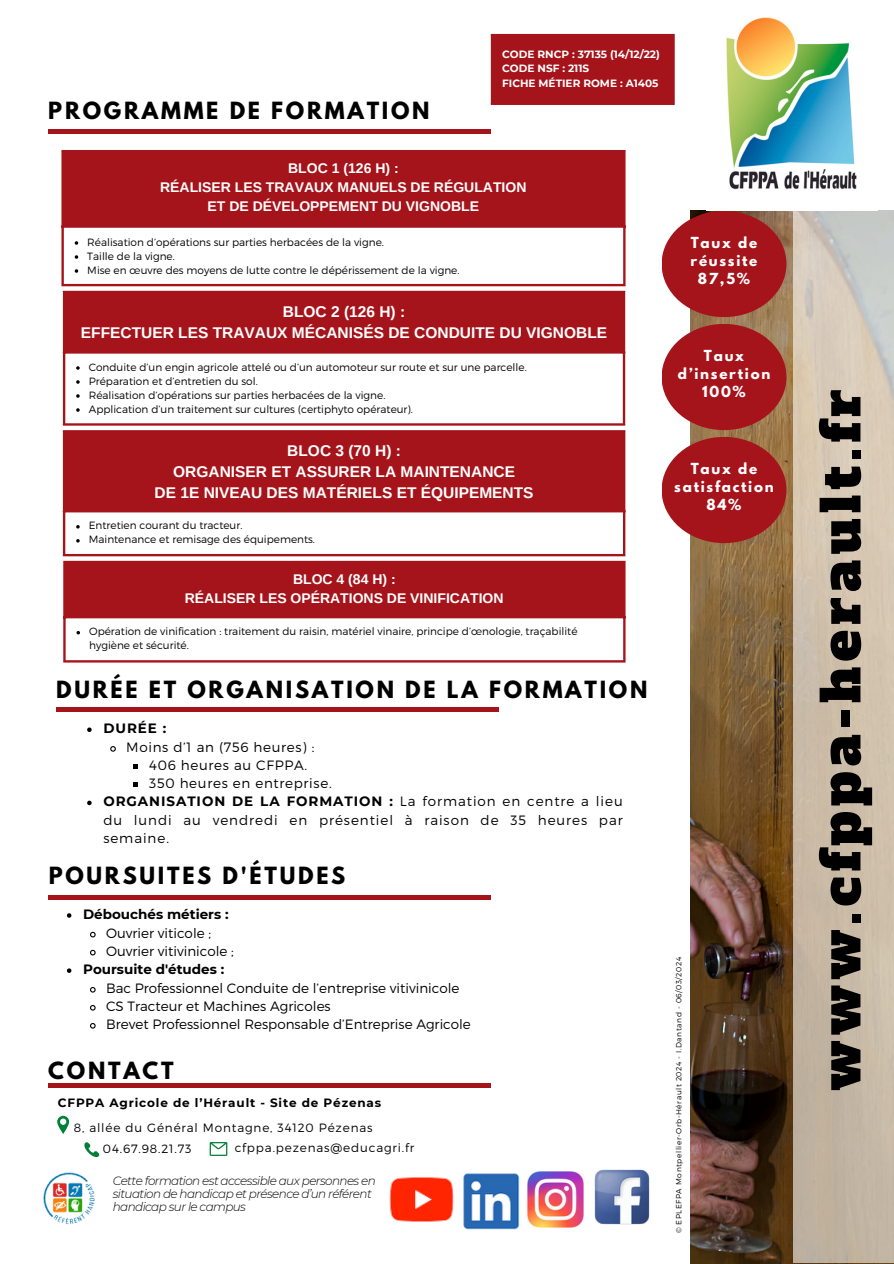
<style>
.page{position:relative;width:894px;height:1264px;background:#fff}
.page>*{position:absolute;margin:0;border:0;box-sizing:border-box;transform-origin:0 0}
.t1{font:52.5px "Alfa Slab One";letter-spacing:.1em;color:#000}
.t2{font:700 21px "League Spartan";letter-spacing:.13em;color:#000}
.t3{font:700 15.45px "Arimo";color:#fff}
.t4{font:700 13.95px "Arimo";color:#fff}
.t5{font:300 13.5px/18.6px "Montserrat";color:#000;text-align:justify}
.t6{font:300 13.5px "Montserrat";letter-spacing:.05em;color:#000}
.t7{font:700 13.5px/18px "League Spartan";letter-spacing:.13em;color:#fff;text-align:center}
.t8{font:700 13.5px "Montserrat";color:#000}
.t9{font:italic 300 12px/13px "Montserrat";letter-spacing:-.05em;color:#000}
.t10{font:300 12px "Montserrat";letter-spacing:.07em;color:#000}
.t11{font:700 12px "Montserrat";letter-spacing:.07em;color:#000}
.t12{font:300 10.5px/14px "Montserrat";color:#000}
.t13{font:700 10.5px "Montserrat";color:#fff}
.t14{font:300 7.5px "Montserrat";letter-spacing:.07em;color:#000}
.s1{font-weight:700}
</style>
<div class="page">
<div style="left:48px;top:1082px;width:442px;height:5px;background:#a6141b"></div>
<img style="left:690px;top:210px;width:103px;height:1053px">
<svg style="left:793px;top:210px;width:100px;height:1053px;background:#ccbfad"></svg>
<img style="left:726px;top:17px;width:131px;height:173px">
<div style="left:491px;top:35px;width:182px;height:69px;background:#a6141b"></div>
<hr style="left:490px;top:36px;width:3px;height:67px;background:#a6141b">
<hr style="left:672px;top:36px;width:2px;height:67px;background:#a6141b">
<hr style="left:490px;top:34px;width:184px;height:2px;background:#a6141b">
<hr style="left:490px;top:103px;width:184px;height:2px;background:#a6141b">
<div style="left:661px;top:211px;width:125px;height:106px;background:#a6141b;border-radius:50%"></div>
<div style="left:661px;top:324px;width:125px;height:106px;background:#a6141b;border-radius:50%"></div>
<div style="left:661px;top:437px;width:125px;height:106px;background:#a6141b;border-radius:50%"></div>
<img style="left:594px;top:1169px;width:56px;height:56px">
<img style="left:527px;top:1171px;width:56px;height:56px">
<img style="left:463px;top:1173px;width:57px;height:57px">
<img style="left:389px;top:1177px;width:65px;height:45px">
<hr style="left:48px;top:895px;width:442px;height:4px;background:#a6141b">
<img style="left:43px;top:1172px;width:52px;height:53px">
<svg style="left:67px;top:913px;width:4px;height:4px"></svg>
<svg style="left:90px;top:931px;width:6px;height:7px"></svg>
<svg style="left:90px;top:949px;width:6px;height:7px"></svg>
<svg style="left:67px;top:968px;width:4px;height:4px"></svg>
<svg style="left:90px;top:987px;width:6px;height:6px"></svg>
<svg style="left:90px;top:1005px;width:6px;height:6px"></svg>
<svg style="left:90px;top:1023px;width:6px;height:6px"></svg>
<div style="left:48px;top:129px;width:442px;height:5px;background:#a6141b"></div>
<div style="left:62px;top:151px;width:562px;height:76px;background:#a6141b"></div>
<svg style="left:75px;top:241px;width:3px;height:4px"></svg>
<svg style="left:75px;top:255px;width:3px;height:4px"></svg>
<svg style="left:75px;top:269px;width:3px;height:4px"></svg>
<hr style="left:61px;top:152px;width:3px;height:132px;background:#a6141b">
<hr style="left:623px;top:152px;width:2px;height:132px;background:#a6141b">
<hr style="left:61px;top:150px;width:564px;height:2px;background:#a6141b">
<hr style="left:61px;top:225px;width:564px;height:3px;background:#a6141b">
<hr style="left:61px;top:284px;width:564px;height:2px;background:#a6141b">
<div style="left:64px;top:292px;width:560px;height:61px;background:#a6141b"></div>
<svg style="left:76px;top:366px;width:4px;height:4px"></svg>
<svg style="left:76px;top:380px;width:4px;height:4px"></svg>
<svg style="left:76px;top:394px;width:4px;height:4px"></svg>
<svg style="left:76px;top:408px;width:4px;height:4px"></svg>
<hr style="left:63px;top:293px;width:2px;height:130px;background:#a6141b">
<hr style="left:622px;top:293px;width:3px;height:130px;background:#a6141b">
<hr style="left:63px;top:291px;width:562px;height:2px;background:#a6141b">
<hr style="left:63px;top:423px;width:562px;height:2px;background:#a6141b">
<div style="left:64px;top:431px;width:560px;height:80px;background:#a6141b"></div>
<svg style="left:76px;top:525px;width:4px;height:3px"></svg>
<svg style="left:76px;top:539px;width:4px;height:3px"></svg>
<hr style="left:63px;top:432px;width:2px;height:122px;background:#a6141b">
<hr style="left:622px;top:432px;width:3px;height:122px;background:#a6141b">
<hr style="left:63px;top:430px;width:562px;height:2px;background:#a6141b">
<hr style="left:63px;top:510px;width:562px;height:2px;background:#a6141b">
<hr style="left:63px;top:554px;width:562px;height:2px;background:#a6141b">
<div style="left:64px;top:561px;width:560px;height:56px;background:#a6141b"></div>
<svg style="left:76px;top:631px;width:4px;height:3px"></svg>
<hr style="left:63px;top:563px;width:3px;height:97px;background:#a6141b">
<hr style="left:623px;top:563px;width:2px;height:97px;background:#a6141b">
<hr style="left:63px;top:561px;width:562px;height:2px;background:#a6141b">
<hr style="left:63px;top:616px;width:562px;height:2px;background:#a6141b">
<hr style="left:63px;top:660px;width:562px;height:2px;background:#a6141b">
<hr style="left:56px;top:707px;width:442px;height:4px;background:#a6141b">
<svg style="left:87px;top:727px;width:5px;height:5px"></svg>
<svg style="left:110px;top:746px;width:6px;height:6px"></svg>
<svg style="left:133px;top:764px;width:5px;height:5px"></svg>
<svg style="left:133px;top:782px;width:5px;height:5px"></svg>
<svg style="left:87px;top:800px;width:5px;height:5px"></svg>
<svg style="left:84px;top:1142px;width:15px;height:16px"></svg>
<svg style="left:209px;top:1142px;width:18px;height:13px"></svg>
<svg style="left:57px;top:1115px;width:12px;height:18px"></svg>
<p class="t2" style="left:48px;top:100px;width:382px">PROGRAMME DE FORMATION</p>
<p class="t13" style="left:502px;top:47px;width:159px">CODE RNCP : 37135 (14/12/22)</p>
<p class="t13" style="left:502px;top:62px;width:88px">CODE NSF : 211S</p>
<h2 class="t13" style="left:502px;top:77px;width:158px">FICHE MÉTIER ROME : A1405</h2>
<p class="t4" style="left:288px;top:160px;width:112px">BLOC 1 (126 H) :</p>
<p class="t4" style="left:160px;top:179px;width:367px">RÉALISER LES TRAVAUX MANUELS DE RÉGULATION</p>
<h3 class="t4" style="left:207px;top:199px;width:273px">ET DE DÉVELOPPEMENT DU VIGNOBLE</h3>
<p class="t12" style="left:87px;top:234px;width:298px">Réalisation d’opérations sur parties herbacées de la vigne.</p>
<p class="t12" style="left:87px;top:248px;width:89px">Taille de la vigne.</p>
<p class="t12" style="left:87px;top:262px;width:373px">Mise en œuvre des moyens de lutte contre le dépérissement de la vigne.</p>
<h2 class="t3" style="left:283px;top:303px;width:124px">BLOC 2 (126 H) :</h2>
<p class="t3" style="left:81px;top:324px;width:527px">EFFECTUER LES TRAVAUX MÉCANISÉS DE CONDUITE DU VIGNOBLE</p>
<p class="t12" style="left:89px;top:359px;width:439px">Conduite d’un engin agricole attelé ou d’un automoteur sur route et sur une parcelle.</p>
<p class="t12" style="left:89px;top:373px;width:170px">Préparation et d’entretien du sol.</p>
<p class="t12" style="left:89px;top:387px;width:298px">Réalisation d’opérations sur parties herbacées de la vigne.</p>
<p class="t12" style="left:89px;top:401px;width:325px">Application d’un traitement sur cultures (certiphyto opérateur).</p>
<h2 class="t3" style="left:287px;top:441px;width:115px">BLOC 3 (70 H) :</h2>
<p class="t3" style="left:173px;top:462px;width:343px">ORGANISER ET ASSURER LA MAINTENANCE</p>
<p class="t3" style="left:155px;top:483px;width:380px">DE 1E NIVEAU DES MATÉRIELS ET ÉQUIPEMENTS</p>
<p class="t12" style="left:89px;top:518px;width:155px">Entretien courant du tracteur.</p>
<p class="t12" style="left:89px;top:532px;width:228px">Maintenance et remisage des équipements.</p>
<p class="t4" style="left:293px;top:571px;width:104px">BLOC 4 (84 H) :</p>
<p class="t4" style="left:185px;top:590px;width:320px">RÉALISER LES OPÉRATIONS DE VINIFICATION</p>
<p class="t12" style="left:89px;top:624px;width:490px">Opération de vinification : traitement du raisin, matériel vinaire, principe d’œnologie, traçabilité hygiène et sécurité.</p>
<h2 class="t2" style="left:56px;top:678px;width:592px">DURÉE ET ORGANISATION DE LA FORMATION</h2>
<p class="t8" style="left:103px;top:720px;width:64px">DURÉE :</p>
<p class="t6" style="left:126px;top:738px;width:189px">Moins d’1 an (756 heures) :</p>
<p class="t6" style="left:149px;top:756px;width:159px">406 heures au CFPPA.</p>
<p class="t6" style="left:149px;top:774px;width:184px">350 heures en entreprise.</p>
<p class="t5" style="left:103px;top:791px;width:521px"><span class="s1">ORGANISATION DE LA FORMATION :</span> La formation en centre a lieu du lundi au vendredi en présentiel à raison de 35 heures par semaine.</p>
<p class="t2" style="left:49px;top:865px;width:298px">POURSUITES D'ÉTUDES</p>
<p class="t8" style="left:83px;top:905px;width:147px">Débouchés métiers :</p>
<p class="t5" style="left:106px;top:923px;width:106px">Ouvrier viticole ;</p>
<p class="t5" style="left:106px;top:941px;width:129px">Ouvrier vitivinicole ;</p>
<p class="t8" style="left:83px;top:960px;width:143px">Poursuite d'études :</p>
<h3 class="t5" style="left:106px;top:978px;width:355px">Bac Professionnel Conduite de l’entreprise vitivinicole</h3>
<p class="t5" style="left:106px;top:996px;width:226px">CS Tracteur et Machines Agricoles</p>
<p class="t5" style="left:106px;top:1014px;width:366px">Brevet Professionnel Responsable d’Entreprise Agricole</p>
<h3 class="t2" style="left:48px;top:1059px;width:127px">CONTACT</h3>
<p class="t11" style="left:58px;top:1095px;width:325px">CFPPA Agricole de l’Hérault - Site de Pézenas</p>
<p class="t10" style="left:234px;top:1140px;width:181px">cfppa.pezenas@educagri.fr</p>
<p class="t10" style="left:74px;top:1120px;width:300px">8, allée du Général Montagne, 34120 Pézenas</p>
<p class="t10" style="left:103px;top:1140px;width:90px">04.67.98.21.73</p>
<p class="t9" style="left:113px;top:1174px;width:264px">Cette formation est accessible aux personnes en situation de handicap et présence d’un référent handicap sur le campus</p>
<p class="t7" style="left:690px;top:235px;width:68px">Taux de réussite<br>87,5%</p>
<p class="t7" style="left:677px;top:348px;width:94px">Taux d’insertion<br>100%</p>
<p class="t7" style="left:674px;top:461px;width:101px">Taux de satisfaction<br>84%</p>
<p class="t14" style="left:673px;top:1233px;width:278px;rotate:-90deg">© EPLEFPA Montpellier-Orb-Hérault 2024 - I.Dantand - 06/03/2024</p>
<p class="t1" style="left:805px;top:1090px;width:702px;rotate:-90deg">www.cfppa-herault.fr</p>
</div>
